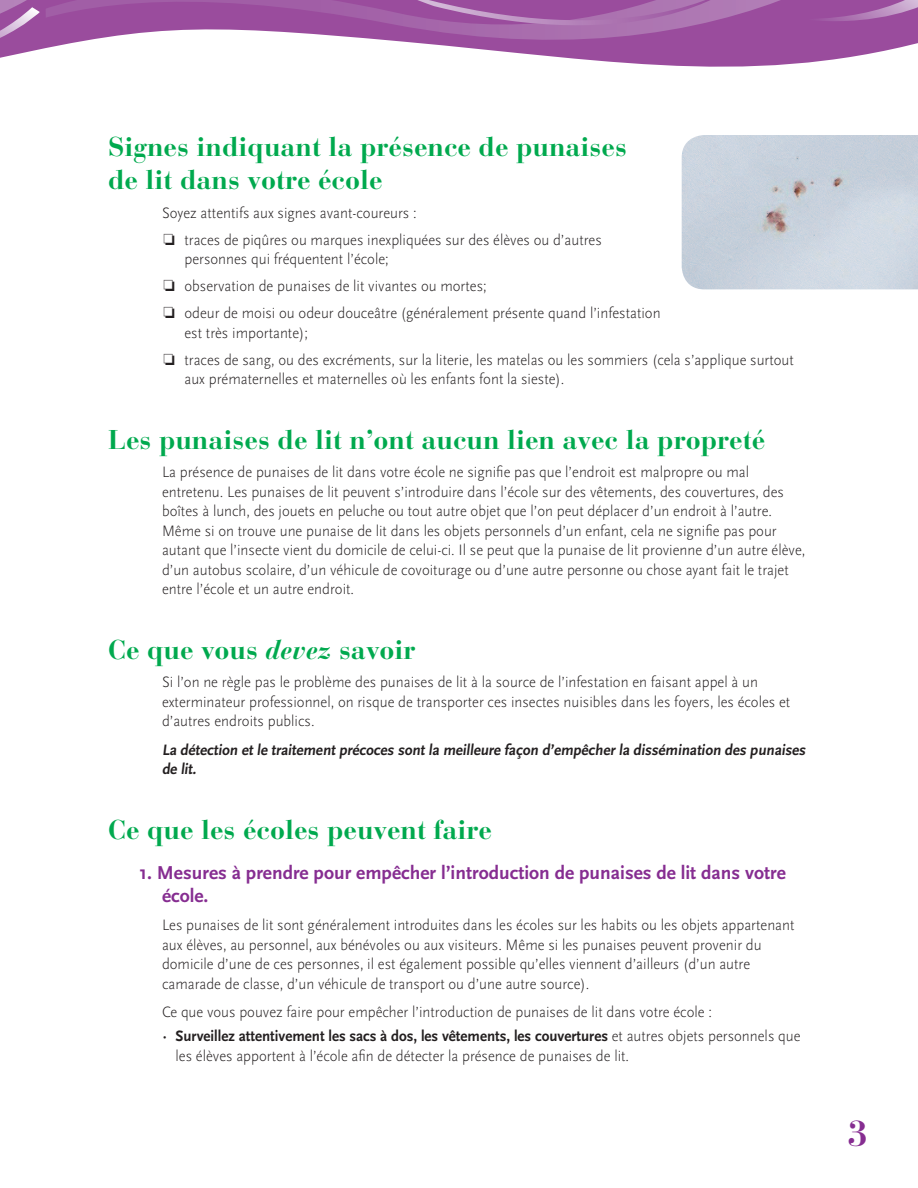
<style>
.page{position:relative;width:918px;height:1188px;background:#fff}
.page>*{position:absolute;margin:0;border:0;box-sizing:border-box;transform-origin:0 0}
.section_head{font:700 36px "Bauer Bodoni";color:#862d91}
.section_head-2{font:700 27px/33px "Bauer Bodoni";color:#00a94e}
.sub_numbered{font:700 19.5px/22.5px "Scala Sans";color:#862d91}
.text{font:300 15.75px/19.5px "Scala Sans";color:#231f20;scale:.95 1}
.box_number_tabs{font:300 15.75px/19.5px "Scala Sans";color:#231f20;scale:.95 1}
.bullit{font:300 15.75px/19.5px "Scala Sans";color:#231f20;scale:.95 1}
.text-2{font:700 15.75px/19.5px "Scala Sans";color:#231f20;scale:.95 1}
.s1{font-style:italic}
.s2{font-weight:700}
</style>
<div class="page">
<img style="left:682px;top:135px;width:236px;height:154px">
<svg style="left:602px;top:27px;width:316px;height:40px;fill:#9a4c9d"></svg>
<svg style="left:52px;top:0;width:763px;height:61px"></svg>
<svg style="left:791px;top:0;width:127px;height:27px;background:#a059a4"></svg>
<svg style="left:376px;top:0;width:357px;height:59px;background:#aa6bad"></svg>
<svg style="left:0;top:0;width:52px;height:58px;background:#ad70b0"></svg>
<p class="section_head-2" style="left:108px;top:130px;width:521px">Signes indiquant la présence de punaises de lit dans votre école</p>
<p class="text" style="left:162px;top:203px;width:270px">Soyez attentifs aux signes avant-coureurs :</p>
<p class="box_number_tabs" style="left:184px;top:230px;width:441px;text-indent:-21px">❏ traces de piqûres ou marques inexpliquées sur des élèves ou d’autres personnes qui fréquentent l’école;</p>
<p class="box_number_tabs" style="left:164px;top:277px;width:342px">❏ observation de punaises de lit vivantes ou mortes;</p>
<p class="box_number_tabs" style="left:184px;top:304px;width:503px;text-indent:-21px">❏ odeur de moisi ou odeur douceâtre (généralement présente quand l’infestation est très importante);</p>
<p class="box_number_tabs" style="left:184px;top:350px;width:643px;text-indent:-21px">❏ traces de sang, ou des excréments, sur la literie, les matelas ou les sommiers (cela s’applique surtout aux prématernelles et maternelles où les enfants font la sieste).</p>
<p class="section_head-2" style="left:108px;top:423px;width:659px">Les punaises de lit n’ont aucun lien avec la propreté</p>
<p class="text" style="left:162px;top:463px;width:679px">La présence de punaises de lit dans votre école ne signifie pas que l’endroit est malpropre ou mal entretenu. Les punaises de lit peuvent s’introduire dans l’école sur des vêtements, des couvertures, des boîtes à lunch, des jouets en peluche ou tout autre objet que l’on peut déplacer d’un endroit à l’autre.<br>Même si on trouve une punaise de lit dans les objets personnels d’un enfant, cela ne signifie pas pour autant que l’insecte vient du domicile de celui-ci. Il se peut que la punaise de lit provienne d’un autre élève, d’un autobus scolaire, d’un véhicule de covoiturage ou d’une autre personne ou chose ayant fait le trajet entre l’école et un autre endroit.</p>
<p class="section_head-2" style="left:108px;top:633px;width:309px">Ce que vous <span class="s1">devez</span> savoir</p>
<p class="text" style="left:162px;top:673px;width:663px">Si l’on ne règle pas le problème des punaises de lit à la source de l’infestation en faisant appel à un exterminateur professionnel, on risque de transporter ces insectes nuisibles dans les foyers, les écoles et d’autres endroits publics.</p>
<p class="text-2" style="left:162px;top:740px;width:681px">La détection et le traitement précoces sont la meilleure façon d’empêcher la dissémination des punaises de lit.</p>
<p class="section_head-2" style="left:108px;top:813px;width:386px">Ce que les écoles peuvent faire</p>
<p class="sub_numbered" style="left:162px;top:862px;width:625px;text-indent:-22px">1. Mesures à prendre pour empêcher l’introduction de punaises de lit dans votre école.</p>
<p class="text" style="left:162px;top:916px;width:667px">Les punaises de lit sont généralement introduites dans les écoles sur les habits ou les objets appartenant aux élèves, au personnel, aux bénévoles ou aux visiteurs. Même si les punaises peuvent provenir du domicile d’une de ces personnes, il est également possible qu’elles viennent d’ailleurs (d’un autre camarade de classe, d’un véhicule de transport ou d’une autre source).</p>
<p class="text" style="left:162px;top:1003px;width:580px">Ce que vous pouvez faire pour empêcher l’introduction de punaises de lit dans votre école :</p>
<p class="bullit" style="left:176px;top:1027px;width:659px;text-indent:-14px">• <span class="s2">Surveillez attentivement les sacs à dos, les vêtements, les couvertures</span> et autres objets personnels que les élèves apportent à l’école afin de détecter la présence de punaises de lit.</p>
<p class="section_head" style="left:848px;top:1112px;width:22px">3</p>
</div>
